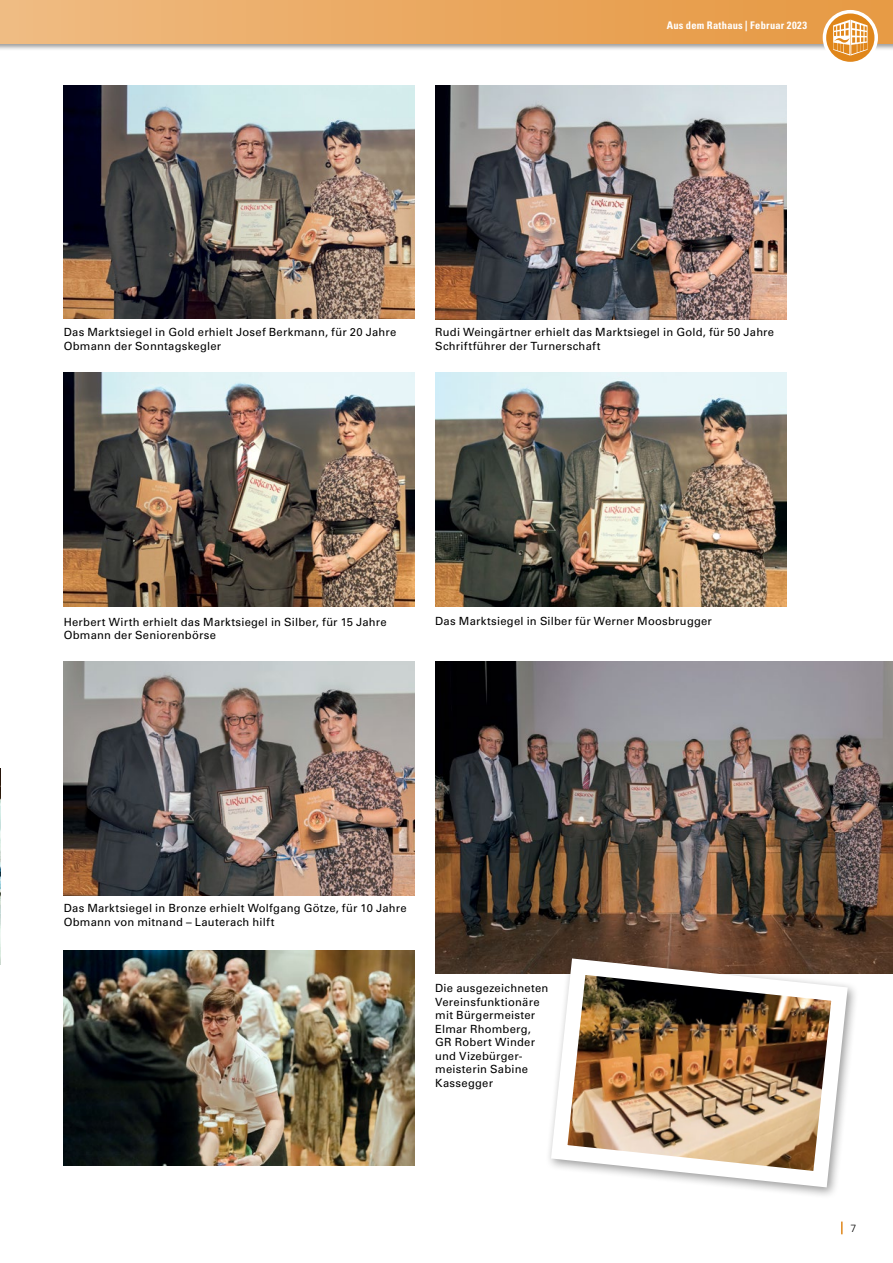
<style>
.page{position:relative;width:893px;height:1263px;background:#fff}
.page>*{position:absolute;margin:0;border:0;box-sizing:border-box;transform-origin:0 0}
.t1{font:11.25px/13.5px "Univers LT Pro 55 Roman";letter-spacing:.02em;color:#000}
.t2{font:700 condensed 10.5px "Univers LT Pro";letter-spacing:.025em;color:#fff}
.t3{font:300 10.5px "Univers LT Pro 45";color:#000}
</style>
<div class="page">
<img style="left:64px;top:85px;width:351px;height:234px">
<img style="left:435px;top:85px;width:351px;height:234px">
<img style="left:64px;top:661px;width:351px;height:234px">
<img style="left:435px;top:373px;width:351px;height:234px">
<img style="left:64px;top:373px;width:351px;height:234px">
<img style="left:435px;top:661px;width:458px;height:313px">
<img style="left:64px;top:950px;width:351px;height:215px">
<img style="left:0;top:768px;width:1px;height:197px">
<div style="left:546px;top:953px;width:313px;height:246px;background:#fff"></div>
<img style="left:543px;top:950px;width:313px;height:246px">
<div style="left:0;top:0;width:893px;height:51px;background:#000;opacity:.4"></div>
<div style="left:0;top:0;width:893px;height:43px;background:linear-gradient(to right,#efba80,#e69841)"></div>
<svg style="left:841px;top:1221px;width:2px;height:13px"></svg>
<svg style="left:823px;top:10px;width:55px;height:55px"></svg>
<div style="left:826px;top:14px;width:48px;height:48px;background:#e0861a;border-radius:50%"></div>
<svg style="left:833px;top:20px;width:34px;height:36px"></svg>
<p class="t2" style="left:667px;top:19px;width:142px">Aus dem Rathaus | Februar 2023</p>
<p class="t1" style="left:64px;top:325px;width:334px">Das Marktsiegel in Gold erhielt Josef Berkmann, für 20 Jahre<br>Obmann der Sonntagskegler</p>
<p class="t1" style="left:435px;top:325px;width:340px">Rudi Weingärtner erhielt das Marktsiegel in Gold, für 50 Jahre<br>Schriftführer der Turnerschaft</p>
<p class="t1" style="left:64px;top:614px;width:325px">Herbert Wirth erhielt das Marktsiegel in Silber, für 15 Jahre<br>Obmann der Seniorenbörse</p>
<p class="t1" style="left:435px;top:614px;width:278px">Das Marktsiegel in Silber für Werner Moosbrugger</p>
<p class="t1" style="left:64px;top:901px;width:344px">Das Marktsiegel in Bronze erhielt Wolfgang Götze, für 10 Jahre<br>Obmann von mitnand – Lauterach hilft</p>
<p class="t1" style="left:435px;top:981px;width:115px">Die ausgezeichneten<br>Vereinsfunktionäre mit Bürgermeister<br>Elmar Rhomberg,<br>GR Robert Winder und Vizebürger&shy;meisterin Sabine<br>Kassegger</p>
<p class="t3" style="left:850px;top:1221px;width:7px">7</p>
</div>
